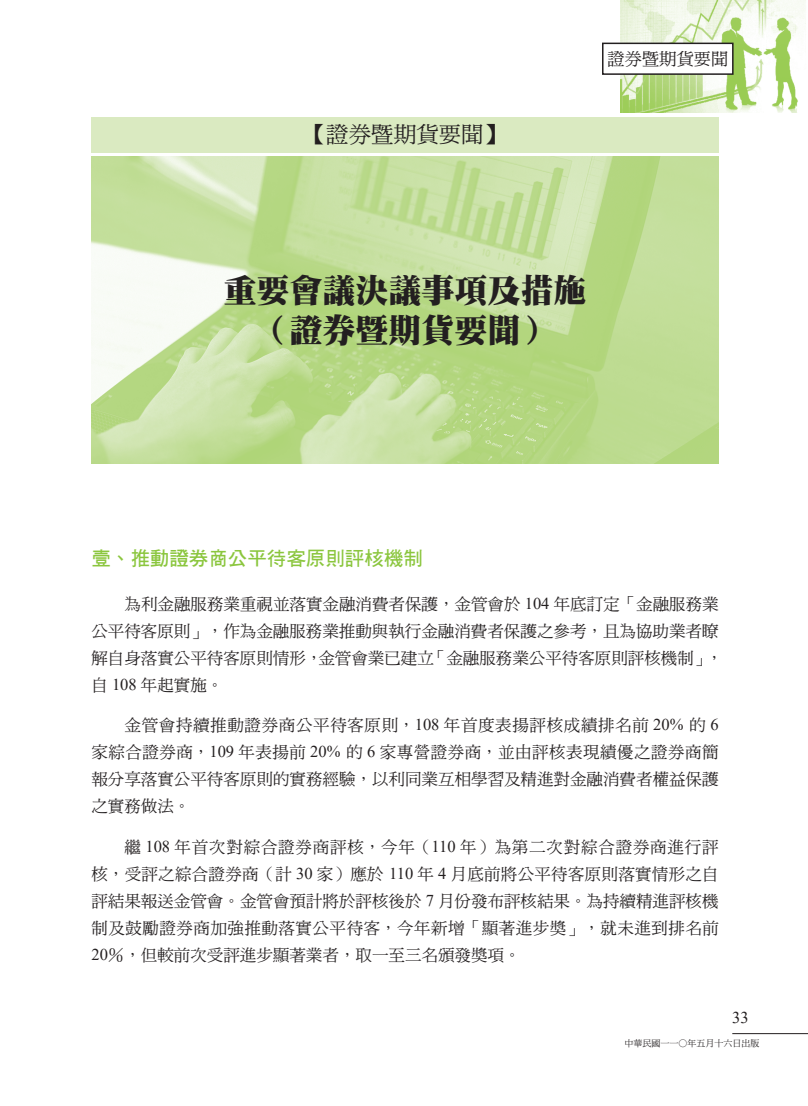
<style>
.page{position:relative;width:808px;height:1106px;background:#fff}
.page>*{position:absolute;margin:0;border:0;box-sizing:border-box;transform-origin:0 0}
.t1{font:33px/39.6px "DF Ming UB HK BF";color:#231f20;text-align:center}
.t2{font:22.5px "DF Ming Md HK BF";color:#231f20}
.t3{font:19.5px "DF Hei Bd HK BF";color:#8bc63e}
.t4{font:17.25px "DF Ming Md HK BF";color:#231f20}
.t5{font:16.5px/27px "DF Ming Md HK BF";color:#231f20;text-align:justify}
.t6{font:16.5px "Times New Roman";color:#231f20}
.t7{font:9px "DF Ming Md HK BF";color:#231f20}
.s1{font-family:"Times New Roman"}
</style>
<div class="page">
<img style="left:621px;top:0;width:185px;height:112px">
<hr style="left:732px;top:1033px;width:76px;height:1px;background:#231f20">
<div style="left:602px;top:43px;width:131px;height:32px;background:#fff;border:2px solid #231f20"></div>
<img style="left:91px;top:156px;width:628px;height:308px">
<div style="left:91px;top:117px;width:628px;height:35px;background:#daeac1"></div>
<h2 class="t2" style="left:304px;top:123px;width:204px">【證券暨期貨要聞】</h2>
<p class="t4" style="left:607px;top:50px;width:122px">證券暨期貨要聞</p>
<h1 class="t1" style="left:223px;top:270px;width:364px">重要會議決議事項及措施（證券暨期貨要聞）</h1>
<p class="t3" style="left:91px;top:548px;width:333px">壹、推動證券商公平待客原則評核機制</p>
<p class="t5" style="left:91px;top:590px;width:633px;text-align:left;text-indent:33px">為利金融服務業重視並落實金融消費者保護，金管會於 <span class="s1">104</span> 年底訂定「金融服務業公平待客原則」，作為金融服務業推動與執行金融消費者保護之參考，且為協助業者瞭解自身落實公平待客原則情形，金管會業已建立「金融服務業公平待客原則評核機制」，自 <span class="s1">108</span> 年起實施。</p>
<p class="t5" style="left:91px;top:711px;width:629px;text-indent:33px">金管會持續推動證券商公平待客原則，<span class="s1">108</span> 年首度表揚評核成績排名前 <span class="s1">20%</span> 的 <span class="s1">6</span>家綜合證券商，<span class="s1">109</span> 年表揚前 <span class="s1">20%</span> 的 <span class="s1">6</span> 家專營證券商，並由評核表現績優之證券商簡報分享落實公平待客原則的實務經驗，以利同業互相學習及精進對金融消費者權益保護之實務做法。</p>
<p class="t5" style="left:91px;top:833px;width:629px;text-indent:33px">繼 <span class="s1">108</span> 年首次對綜合證券商評核，今年（<span class="s1">110</span> 年）為第二次對綜合證券商進行評核，受評之綜合證券商（計 <span class="s1">30</span> 家）應於 <span class="s1">110</span> 年 <span class="s1">4</span> 月底前將公平待客原則落實情形之自評結果報送金管會。金管會預計將於評核後於 <span class="s1">7</span> 月份發布評核結果。為持續精進評核機制及鼓勵證券商加強推動落實公平待客，今年新增「顯著進步獎」，就未進到排名前<span class="s1">20</span>％，但較前次受評進步顯著業者，取一至三名頒發獎項。</p>
<p class="t6" style="left:732px;top:1006px;width:18px">33</p>
<p class="t7" style="left:624px;top:1038px;width:136px">中華民國一一○年五月十六日出版</p>
</div>
